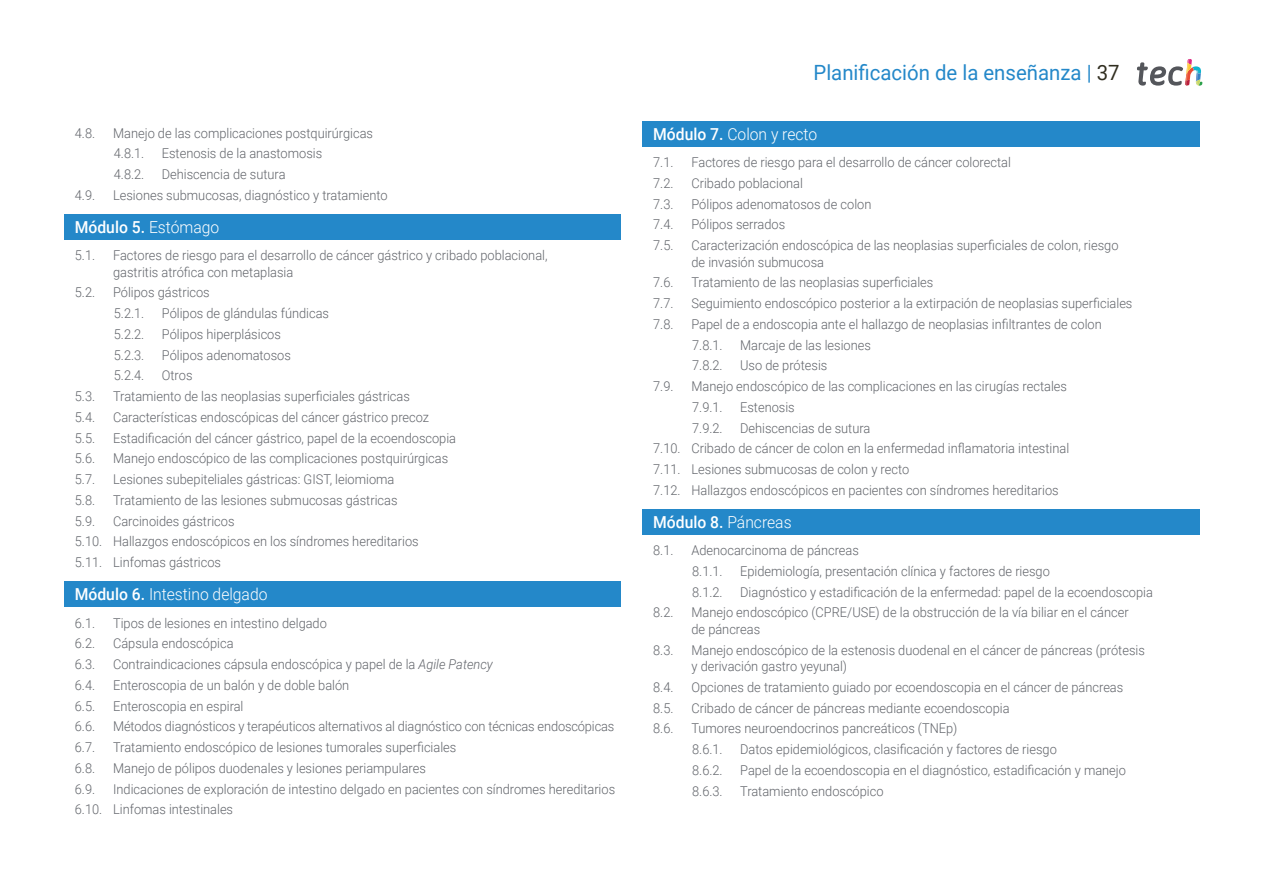
<style>
.page{position:relative;width:1263px;height:893px;background:#fff}
.page>*{position:absolute;margin:0;border:0;box-sizing:border-box;transform-origin:0 0}
.t1{font:21px "Roboto";color:#2488c9}
.t2{font:300 16.5px "Roboto";color:#fff;scale:.95 1}
.t3{font:500 16.5px "Roboto";color:#fff;scale:.95 1}
.t4{font:300 13.5px/20.7px "Roboto";color:#61646a;scale:.95 1}
.s1{font-weight:300}
.s2{font-weight:500}
.s3{font-style:italic}
.s4{color:#312e20}
</style>
<div class="page">
<div style="left:64px;top:214px;width:557px;height:25px;background:#2488c9"></div>
<div style="left:64px;top:582px;width:557px;height:25px;background:#2488c9"></div>
<div style="left:642px;top:121px;width:557px;height:25px;background:#2488c9"></div>
<div style="left:642px;top:509px;width:557px;height:25px;background:#2488c9"></div>
<svg style="left:1137px;top:59px;width:65px;height:27px"></svg>
<p class="t4" style="left:75px;top:122px;width:23px">4.8.</p>
<p class="t4" style="left:113px;top:122px;width:275px">Manejo de las complicaciones postquirúrgicas<br>4.8.1.</p>
<p class="t4" style="left:162px;top:143px;width:170px">Estenosis de la anastomosis</p>
<p class="t4" style="left:114px;top:164px;width:34px">4.8.2.</p>
<p class="t4" style="left:162px;top:164px;width:132px">Dehiscencia de sutura</p>
<p class="t4" style="left:75px;top:184px;width:23px">4.9.</p>
<p class="t4" style="left:113px;top:184px;width:290px">Lesiones submucosas, diagnóstico y tratamiento</p>
<p class="t3" style="left:75px;top:216px;width:154px">Módulo 5. <span class="s1">Estómago</span></p>
<p class="t4" style="left:75px;top:245px;width:23px">5.1.</p>
<p class="t4" style="left:113px;top:247px;width:459px;line-height:16.5px">Factores de riesgo para el desarrollo de cáncer gástrico y cribado poblacional, gastritis atrófica con metaplasia</p>
<p class="t4" style="left:75px;top:282px;width:23px">5.2.</p>
<p class="t4" style="left:113px;top:282px;width:103px">Pólipos gástricos<br>5.2.1.</p>
<p class="t4" style="left:162px;top:303px;width:178px">Pólipos de glándulas fúndicas</p>
<p class="t4" style="left:114px;top:323px;width:34px">5.2.2.</p>
<p class="t4" style="left:162px;top:323px;width:127px">Pólipos hiperplásicos</p>
<p class="t4" style="left:114px;top:344px;width:34px">5.2.3.</p>
<p class="t4" style="left:162px;top:344px;width:137px">Pólipos adenomatosos</p>
<p class="t4" style="left:114px;top:365px;width:34px">5.2.4.</p>
<p class="t4" style="left:162px;top:365px;width:34px">Otros</p>
<p class="t4" style="left:75px;top:386px;width:23px">5.3.</p>
<p class="t4" style="left:113px;top:386px;width:314px">Tratamiento de las neoplasias superficiales gástricas</p>
<p class="t4" style="left:75px;top:406px;width:23px">5.4.</p>
<p class="t4" style="left:113px;top:406px;width:334px">Características endoscópicas del cáncer gástrico precoz</p>
<p class="t4" style="left:75px;top:427px;width:23px">5.5.</p>
<p class="t4" style="left:113px;top:427px;width:363px">Estadificación del cáncer gástrico, papel de la ecoendoscopia</p>
<p class="t4" style="left:75px;top:448px;width:23px">5.6.</p>
<p class="t4" style="left:113px;top:448px;width:354px">Manejo endoscópico de las complicaciones postquirúrgicas</p>
<p class="t4" style="left:75px;top:469px;width:23px">5.7.</p>
<p class="t4" style="left:113px;top:469px;width:298px">Lesiones subepiteliales gástricas: GIST, leiomioma</p>
<p class="t4" style="left:75px;top:489px;width:23px">5.8.</p>
<p class="t4" style="left:113px;top:489px;width:301px">Tratamiento de las lesiones submucosas gástricas</p>
<p class="t4" style="left:75px;top:510px;width:23px">5.9.</p>
<p class="t4" style="left:75px;top:510px;width:363px;text-indent:38px">Carcinoides gástricos<br>5.10. Hallazgos endoscópicos en los síndromes hereditarios<br>5.11. Linfomas gástricos</p>
<p class="t2" style="left:75px;top:583px;width:204px"><span class="s2">Módulo 6.</span> Intestino delgado</p>
<p class="t4" style="left:75px;top:612px;width:23px">6.1.</p>
<p class="t4" style="left:113px;top:612px;width:227px">Tipos de lesiones en intestino delgado</p>
<p class="t4" style="left:75px;top:633px;width:23px">6.2.</p>
<p class="t4" style="left:113px;top:633px;width:128px">Cápsula endoscópica</p>
<p class="t4" style="left:75px;top:653px;width:23px">6.3.</p>
<p class="t4" style="left:113px;top:653px;width:401px">Contraindicaciones cápsula endoscópica y papel de la <span class="s3">Agile Patency</span></p>
<p class="t4" style="left:75px;top:674px;width:23px">6.4.</p>
<p class="t4" style="left:113px;top:674px;width:250px">Enteroscopia de un balón y de doble balón</p>
<p class="t4" style="left:75px;top:695px;width:23px">6.5.</p>
<p class="t4" style="left:113px;top:695px;width:139px">Enteroscopia en espiral</p>
<p class="t4" style="left:75px;top:716px;width:23px">6.6.</p>
<p class="t4" style="left:113px;top:716px;width:529px">Métodos diagnósticos y terapéuticos alternativos al diagnóstico con técnicas endoscópicas</p>
<p class="t4" style="left:75px;top:736px;width:23px">6.7.</p>
<p class="t4" style="left:113px;top:736px;width:363px">Tratamiento endoscópico de lesiones tumorales superficiales</p>
<p class="t4" style="left:75px;top:757px;width:23px">6.8.</p>
<p class="t4" style="left:113px;top:757px;width:331px">Manejo de pólipos duodenales y lesiones periampulares</p>
<p class="t4" style="left:75px;top:778px;width:23px">6.9.</p>
<p class="t4" style="left:75px;top:778px;width:570px;text-indent:38px">Indicaciones de exploración de intestino delgado en pacientes con síndromes hereditarios<br>6.10. Linfomas intestinales</p>
<h1 class="t1" style="left:813px;top:57px;width:308px">Planificación de la enseñanza | <span class="s4">37</span></h1>
<p class="t2" style="left:653px;top:123px;width:174px"><span class="s2">Módulo 7.</span> Colon y recto</p>
<p class="t4" style="left:653px;top:151px;width:23px">7.1.</p>
<p class="t4" style="left:691px;top:151px;width:338px">Factores de riesgo para el desarrollo de cáncer colorectal</p>
<p class="t4" style="left:653px;top:172px;width:23px">7.2.</p>
<p class="t4" style="left:691px;top:172px;width:119px">Cribado poblacional</p>
<p class="t4" style="left:653px;top:193px;width:23px">7.3.</p>
<p class="t4" style="left:691px;top:193px;width:191px">Pólipos adenomatosos de colon</p>
<p class="t4" style="left:653px;top:214px;width:23px">7.4.</p>
<p class="t4" style="left:691px;top:214px;width:100px">Pólipos serrados</p>
<p class="t4" style="left:653px;top:234px;width:23px">7.5.</p>
<p class="t4" style="left:691px;top:237px;width:451px;line-height:16.5px">Caracterización endoscópica de las neoplasias superficiales de colon, riesgo de invasión submucosa</p>
<p class="t4" style="left:653px;top:272px;width:23px">7.6.</p>
<p class="t4" style="left:691px;top:272px;width:256px">Tratamiento de las neoplasias superficiales</p>
<p class="t4" style="left:653px;top:292px;width:23px">7.7.</p>
<p class="t4" style="left:691px;top:292px;width:466px">Seguimiento endoscópico posterior a la extirpación de neoplasias superficiales</p>
<p class="t4" style="left:653px;top:313px;width:23px">7.8.</p>
<p class="t4" style="left:691px;top:313px;width:433px">Papel de a endoscopia ante el hallazgo de neoplasias infiltrantes de colon<br>7.8.1.</p>
<p class="t4" style="left:740px;top:334px;width:139px">Marcaje de las lesiones</p>
<p class="t4" style="left:692px;top:355px;width:34px">7.8.2.</p>
<p class="t4" style="left:740px;top:355px;width:93px">Uso de prótesis</p>
<p class="t4" style="left:653px;top:375px;width:23px">7.9.</p>
<p class="t4" style="left:691px;top:375px;width:397px">Manejo endoscópico de las complicaciones en las cirugías rectales<br>7.9.1.</p>
<p class="t4" style="left:740px;top:396px;width:59px">Estenosis</p>
<p class="t4" style="left:653px;top:417px;width:439px;text-indent:87px">Dehiscencias de sutura<br>7.10. Cribado de cáncer de colon en la enfermedad inflamatoria intestinal 7.11. Lesiones submucosas de colon y recto<br>7.12. Hallazgos endoscópicos en pacientes con síndromes hereditarios</p>
<p class="t3" style="left:653px;top:511px;width:147px">Módulo 8. <span class="s1">Páncreas</span></p>
<p class="t4" style="left:653px;top:539px;width:23px">8.1.</p>
<p class="t4" style="left:691px;top:539px;width:178px">Adenocarcinoma de páncreas<br>8.1.1.</p>
<p class="t4" style="left:692px;top:417px;width:34px">7.9.2.</p>
<p class="t4" style="left:740px;top:560px;width:328px">Epidemiología, presentación clínica y factores de riesgo</p>
<p class="t4" style="left:692px;top:581px;width:34px">8.1.2.</p>
<p class="t4" style="left:740px;top:581px;width:436px">Diagnóstico y estadificación de la enfermedad: papel de la ecoendoscopia</p>
<p class="t4" style="left:653px;top:602px;width:23px">8.2.</p>
<p class="t4" style="left:691px;top:604px;width:462px;line-height:16.5px">Manejo endoscópico (CPRE/USE) de la obstrucción de la vía biliar en el cáncer de páncreas</p>
<p class="t4" style="left:653px;top:639px;width:23px">8.3.</p>
<p class="t4" style="left:691px;top:641px;width:479px;line-height:16.5px">Manejo endoscópico de la estenosis duodenal en el cáncer de páncreas (prótesis y derivación gastro yeyunal)</p>
<p class="t4" style="left:653px;top:676px;width:23px">8.4.</p>
<p class="t4" style="left:691px;top:676px;width:456px">Opciones de tratamiento guiado por ecoendoscopia en el cáncer de páncreas</p>
<p class="t4" style="left:653px;top:697px;width:23px">8.5.</p>
<p class="t4" style="left:691px;top:697px;width:336px">Cribado de cáncer de páncreas mediante ecoendoscopia</p>
<p class="t4" style="left:653px;top:718px;width:23px">8.6.</p>
<p class="t4" style="left:691px;top:718px;width:281px">Tumores neuroendocrinos pancreáticos (TNEp)<br>8.6.1.</p>
<p class="t4" style="left:740px;top:738px;width:335px">Datos epidemiológicos, clasificación y factores de riesgo</p>
<p class="t4" style="left:692px;top:759px;width:34px">8.6.2.</p>
<p class="t4" style="left:740px;top:759px;width:408px">Papel de la ecoendoscopia en el diagnóstico, estadificación y manejo</p>
<p class="t4" style="left:692px;top:780px;width:34px">8.6.3.</p>
<p class="t4" style="left:740px;top:780px;width:152px">Tratamiento endoscópico</p>
</div>
